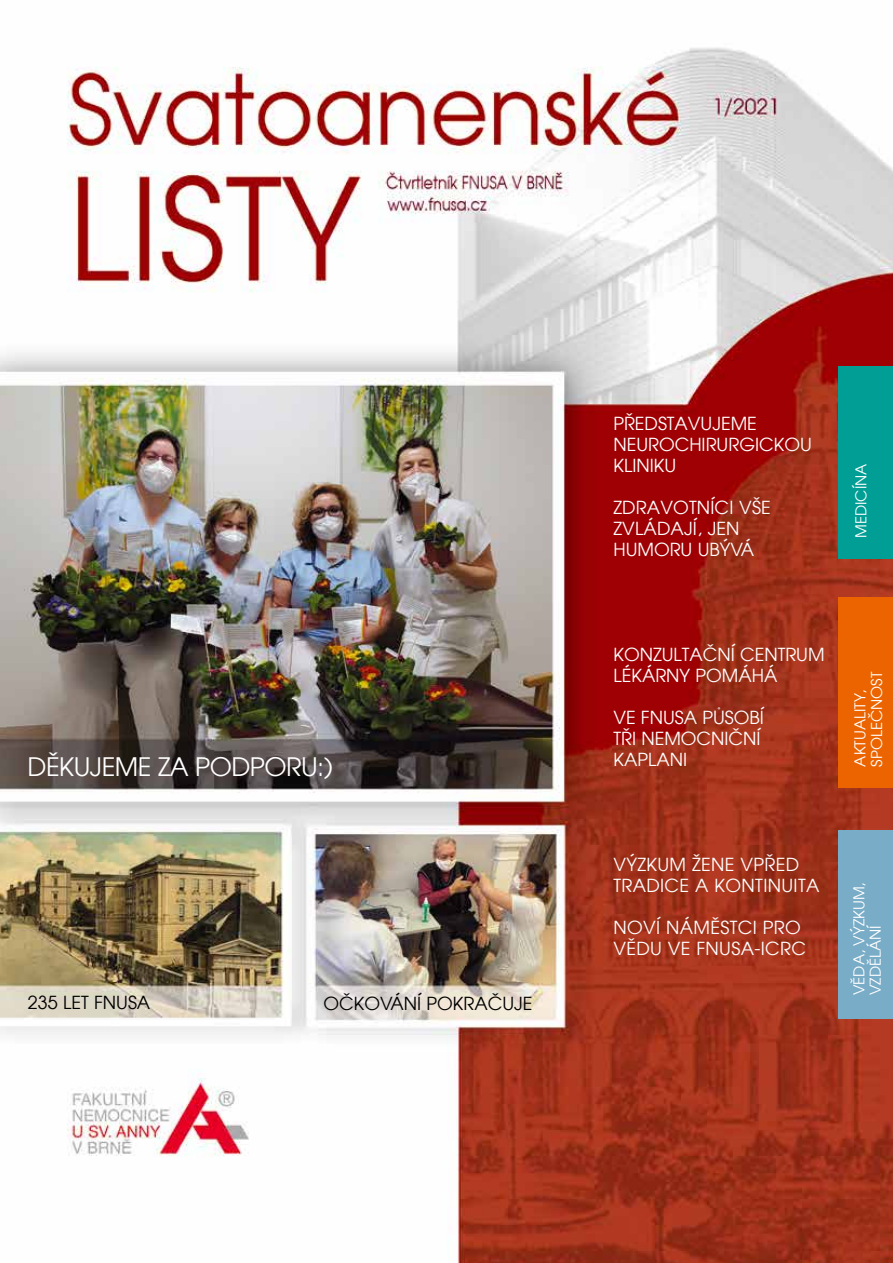
<style>
.page{position:relative;width:893px;height:1263px;background:#fff}
.page>*{position:absolute;margin:0;border:0;box-sizing:border-box;transform-origin:0 0}
.t1{font:25.5px "Avalon CE";color:#fff}
.t2{font:18px/21px "Avalon CE";color:#fff}
.t3{font:18px "Avalon CE";color:#000}
.t4{font:15px/16.5px "Avalon CE";color:#fff}
</style>
<div class="page">
<img style="left:0;top:47px;width:893px;height:1216px">
<div style="left:839px;top:367px;width:54px;height:192px;background:#009e94"></div>
<div style="left:839px;top:597px;width:54px;height:191px;background:#ec6400"></div>
<div style="left:839px;top:830px;width:54px;height:188px;background:#79acc7"></div>
<h1 class="t1" style="left:28px;top:752px;width:17px">DĚKUJEME</h1>
<h1 class="t1" style="left:158px;top:752px;width:56px">ZA PODPO</h1>
<h1 class="t1" style="left:286px;top:752px;width:49px">RU:)</h1>
<p class="t3" style="left:28px;top:992px;width:45px">235 LET</p>
<p class="t3" style="left:94px;top:992px;width:22px">FNUSA</p>
<p class="t3" style="left:323px;top:993px;width:14px">OČKOVÁNÍ</p>
<p class="t3" style="left:427px;top:993px;width:13px">POK</p>
<p class="t3" style="left:464px;top:993px;width:24px">RAČUJE</p>
<p class="t2" style="left:613px;top:412px;width:145px">PŘEDSTAVUJEME<br>NEU</p>
<p class="t2" style="left:648px;top:433px;width:119px">ROCHIRURGICKOU</p>
<p class="t2" style="left:613px;top:454px;width:10px">KLINIKU</p>
<p class="t2" style="left:613px;top:496px;width:46px">ZD RAVOTNÍCI</p>
<p class="t2" style="left:739px;top:496px;width:31px">VŠE</p>
<p class="t2" style="left:613px;top:517px;width:12px">ZVLÁDAJÍ</p>
<p class="t2" style="left:697px;top:517px;width:22px">, JEN</p>
<p class="t2" style="left:613px;top:538px;width:28px">HUMO</p>
<p class="t2" style="left:670px;top:538px;width:63px">RU UBÝVÁ</p>
<p class="t4" style="left:853px;top:538px;width:76px;rotate:-90deg">MEDICÍNA</p>
<p class="t2" style="left:613px;top:643px;width:23px">KONZULTAČNÍ</p>
<p class="t2" style="left:740px;top:643px;width:13px">CENT</p>
<p class="t2" style="left:785px;top:643px;width:25px">RUM</p>
<p class="t2" style="left:613px;top:664px;width:97px">LÉKÁRNY POMÁ</p>
<p class="t2" style="left:752px;top:664px;width:27px">HÁ</p>
<p class="t2" style="left:613px;top:706px;width:49px">VE FNUSA</p>
<p class="t2" style="left:702px;top:706px;width:62px">PŮSOBÍ</p>
<p class="t2" style="left:613px;top:727px;width:41px">TŘI NEMOCNIČNÍ<br>KAPLANI</p>
<p class="t4" style="left:852px;top:766px;width:96px;rotate:-90deg">AKTUALITY,<br>SPOLEČNOST</p>
<p class="t2" style="left:613px;top:853px;width:13px">VÝZKUM</p>
<p class="t2" style="left:692px;top:853px;width:21px">ŽENE</p>
<p class="t2" style="left:740px;top:853px;width:13px">VPŘED</p>
<p class="t2" style="left:613px;top:874px;width:32px">TRADICE</p>
<p class="t2" style="left:695px;top:874px;width:31px">A KONTINUITA</p>
<p class="t2" style="left:613px;top:916px;width:13px">NOVÍ</p>
<p class="t2" style="left:666px;top:916px;width:12px">NÁMĚSTCI</p>
<p class="t2" style="left:763px;top:916px;width:38px">PRO</p>
<p class="t2" style="left:613px;top:937px;width:13px">VĚDU</p>
<p class="t2" style="left:668px;top:937px;width:138px">VE FNUSA-ICRC</p>
<p class="t4" style="left:851px;top:995px;width:114px;rotate:-90deg">VĚDA, VÝZKUM,<br>VZDĚLÁNÍ</p>
</div>
